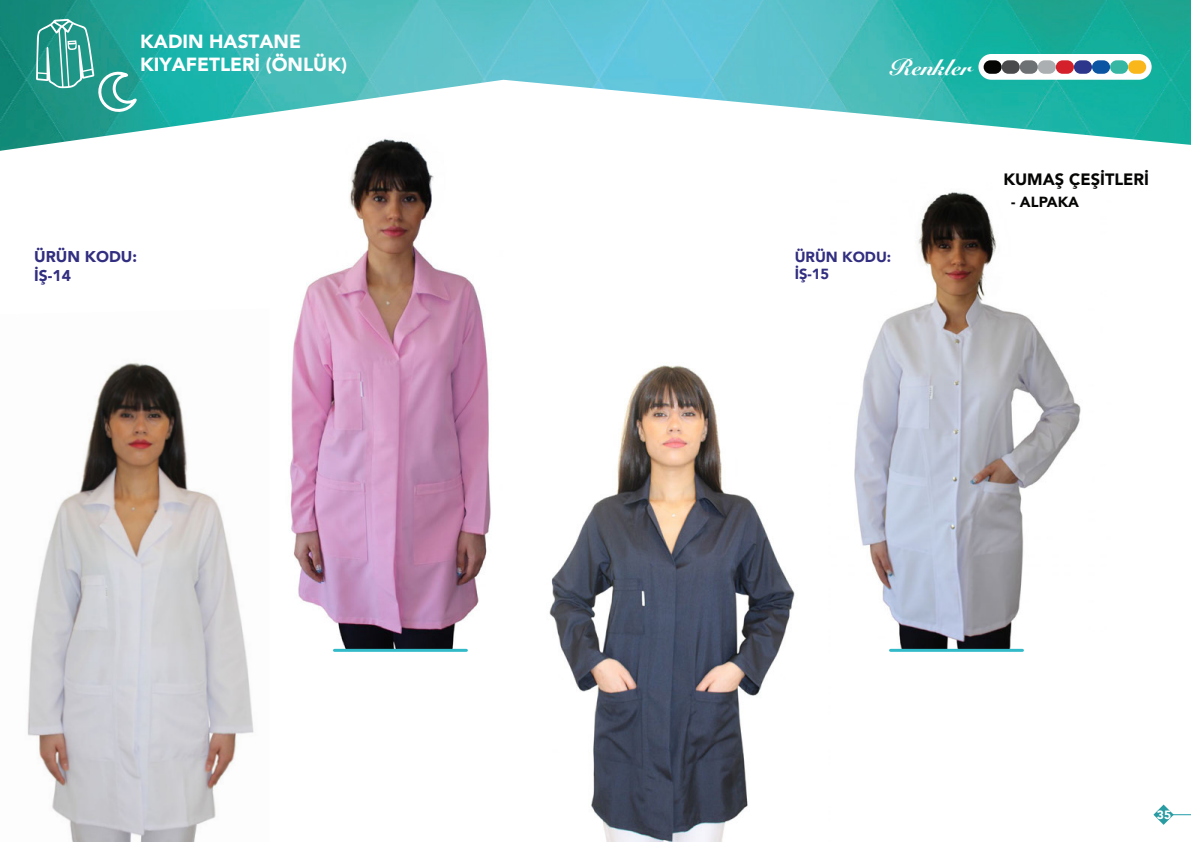
<style>
.page{position:relative;width:1191px;height:842px;background:#fff}
.page>*{position:absolute;margin:0;border:0;box-sizing:border-box;transform-origin:0 0}
.t1{font:900 22.3px "Snell Roundhand";color:#fff}
.t2{font:900 19px/22.8px "Avenir";color:#fff}
.t3{font:900 16.4px "Avenir";color:#050504}
.t4{font:900 15.6px/18.7px "Avenir";color:#322e80}
.t5{font:900 14.7px/17.6px "Avenir";color:#322e80}
.t6{font:900 14.7px "Avenir";color:#050504}
.t7{font:900 12px "Avenir";color:#fff}
</style>
<div class="page">
<img style="left:854px;top:192px;width:227px;height:458px">
<img style="left:549px;top:365px;width:246px;height:477px">
<img style="left:0;top:0;width:1191px;height:151px">
<svg style="left:36px;top:19px;width:103px;height:98px;background:#3aa598"></svg>
<div style="left:978px;top:54px;width:173px;height:26px;background:#fff;border-radius:13px"></div>
<div style="left:983px;top:60px;width:18px;height:14px;background:#050504;border-radius:7px"></div>
<div style="left:1037px;top:60px;width:18px;height:14px;background:#acafb1;border-radius:7px"></div>
<div style="left:1019px;top:60px;width:18px;height:14px;background:#6e7174;border-radius:7px"></div>
<div style="left:1001px;top:60px;width:18px;height:14px;background:#4a494c;border-radius:7px"></div>
<div style="left:1055px;top:60px;width:19px;height:14px;background:#d4202a;border-radius:7px"></div>
<div style="left:1074px;top:60px;width:18px;height:14px;background:#2c378b;border-radius:7px"></div>
<div style="left:1092px;top:60px;width:18px;height:14px;background:#0c55a2;border-radius:7px"></div>
<div style="left:1110px;top:60px;width:18px;height:14px;background:#36b7a4;border-radius:7px"></div>
<div style="left:1128px;top:60px;width:18px;height:14px;background:#f9b71b;border-radius:7px"></div>
<svg style="left:1153px;top:804px;width:38px;height:21px"></svg>
<img style="left:27px;top:362px;width:227px;height:480px">
<img style="left:280px;top:127px;width:238px;height:521px">
<hr style="left:334px;top:649px;width:132px;height:3px;background:#32bac9">
<hr style="left:890px;top:649px;width:132px;height:3px;background:#32bac9">
<p class="t2" style="left:140px;top:30px;width:208px">KADIN HASTANE<br>KIYAFETLERİ (ÖNLÜK)</p>
<p class="t1" style="left:889px;top:54px;width:83px">Renkler</p>
<p class="t4" style="left:34px;top:247px;width:104px">ÜRÜN KODU:<br>İŞ-14</p>
<p class="t5" style="left:794px;top:247px;width:98px">ÜRÜN KODU:<br>İŞ-15</p>
<p class="t3" style="left:1003px;top:165px;width:147px">KUMAŞ ÇEŞİTLERİ</p>
<p class="t6" style="left:1011px;top:190px;width:69px">- ALPAKA</p>
<p class="t7" style="left:1157px;top:805px;width:16px">35</p>
</div>
